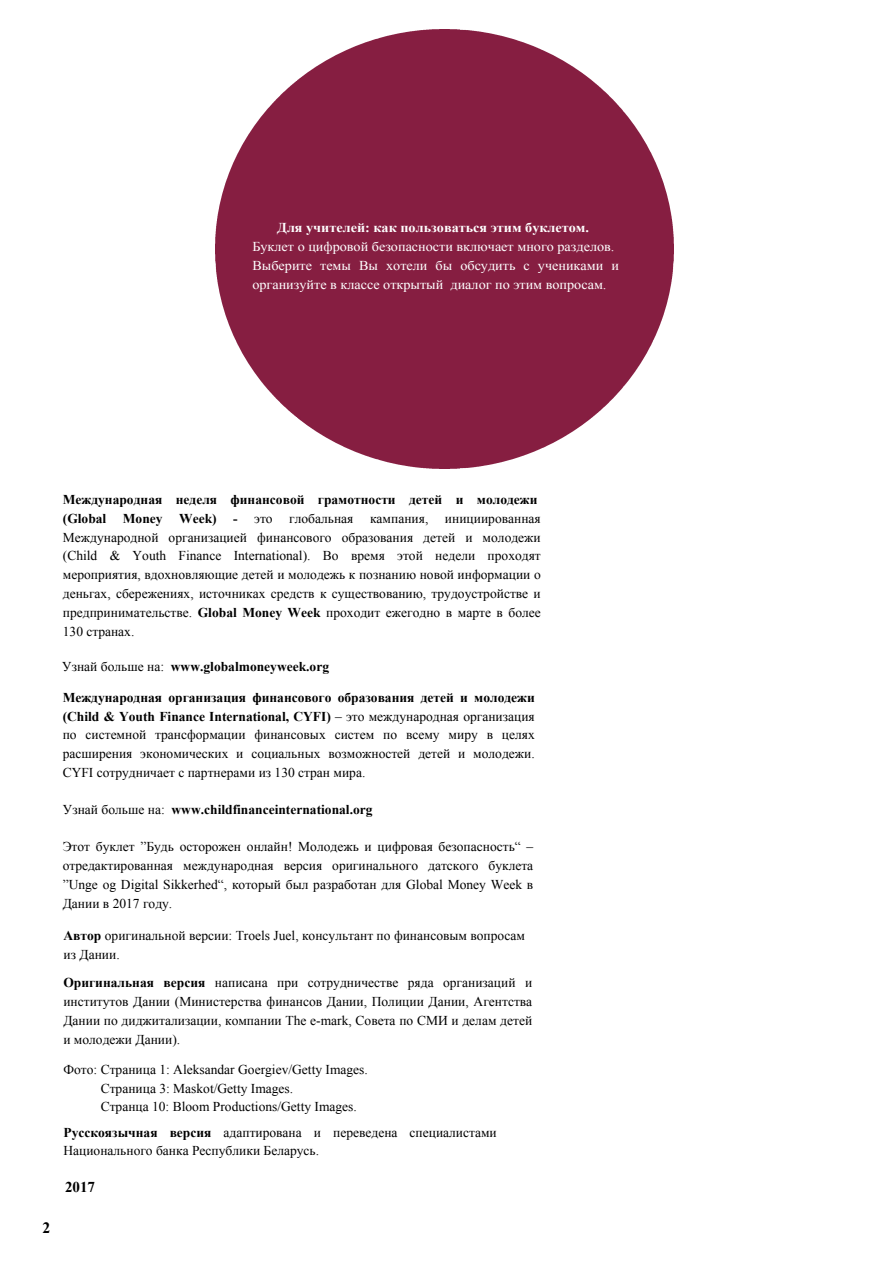
<style>
.page{position:relative;width:893px;height:1263px;background:#fff}
.page>*{position:absolute;margin:0;border:0;box-sizing:border-box;transform-origin:0 0}
.t1{font:700 15.75px "Times New Roman";color:#000}
.t2{font:700 15px "Times New Roman";color:#000}
.t3{font:13.5px/18.8px "Times New Roman";color:#000}
.t4{font:13.5px/18.8px "Times New Roman";color:#fff;scale:1.05 1}
.t5{font:700 13.5px "Times New Roman";color:#000}
.t6{font:700 13.5px "Times New Roman";color:#fff;scale:1.05 1}
.s1{font-weight:700}
.s2{font-weight:400}
</style>
<div class="page">
<img style="left:215px;top:30px;width:459px;height:439px">
<p class="t6" style="left:277px;top:218px;width:299px">Для учителей: как пользоваться этим буклетом.</p>
<p class="t4" style="left:252px;top:237px;width:351px">Буклет о цифровой безопасности включает много разделов.<br>Выберите темы Вы хотели бы обсудить с учениками и организуйте в классе открытый диалог по этим вопросам.</p>
<p class="t1" style="left:43px;top:1216px;width:9px">2</p>
<p class="t3" style="left:63px;top:490px;width:479px"><span class="s1">Международная неделя финансовой грамотности детей и молодежи (Global Money Week) -</span> это глобальная кампания, инициированная Международной организацией финансового образования детей и молодежи (Child &amp; Youth Finance International). Во время этой недели проходят мероприятия, вдохновляющие детей и молодежь к познанию новой информации о деньгах, сбережениях, источниках средств к существованию, трудоустройстве и предпринимательстве. <span class="s1">Global Money Week</span> проходит ежегодно в марте в более 130 странах.</p>
<p class="t5" style="left:62px;top:657px;width:268px"><span class="s2">Узнай больше на:</span> www.globalmoneyweek.org</p>
<p class="t3" style="left:63px;top:687px;width:474px;text-align:justify"><span class="s1">Международная организация финансового образования детей и молодежи (Child &amp; Youth Finance International, CYFI)</span> – это международная организация по системной трансформации финансовых систем по всему миру в целях расширения экономических и социальных возможностей детей и молодежи.<br>CYFI сотрудничает с партнерами из 130 стран мира.</p>
<p class="t5" style="left:63px;top:800px;width:311px"><span class="s2">Узнай больше на:</span> www.childfinanceinternational.org</p>
<p class="t3" style="left:63px;top:837px;width:472px;text-align:justify">Этот буклет ”Будь осторожен онлайн! Молодежь и цифровая безопасность“ – отредактированная международная версия оригинального датского буклета ”Unge og Digital Sikkerhed“, который был разработан для Global Money Week в Дании в 2017 году.</p>
<p class="t3" style="left:64px;top:926px;width:463px"><span class="s1">Автор</span> оригинальной версии: Troels Juel, консультант по финансовым вопросам из Дании.</p>
<p class="t3" style="left:63px;top:973px;width:470px;text-align:justify"><span class="s1">Оригинальная версия</span> написана при сотрудничестве ряда организаций и институтов Дании (Министерства финансов Дании, Полиции Дании, Агентства Дании по диджитализации, компании The e-mark, Совета по СМИ и делам детей и молодежи Дании).</p>
<p class="t3" style="left:101px;top:1060px;width:269px;text-indent:-37px">Фото: Страница 1: Aleksandar Goergiev/Getty Images.<br>Страница 3: Maskot/Getty Images.<br>Странца 10: Bloom Productions/Getty Images.</p>
<p class="t3" style="left:63px;top:1123px;width:435px"><span class="s1">Русскоязычная версия</span> адаптирована и переведена специалистами<br>Национального банка Республики Беларусь.</p>
<p class="t2" style="left:65px;top:1176px;width:31px">2017</p>
</div>
